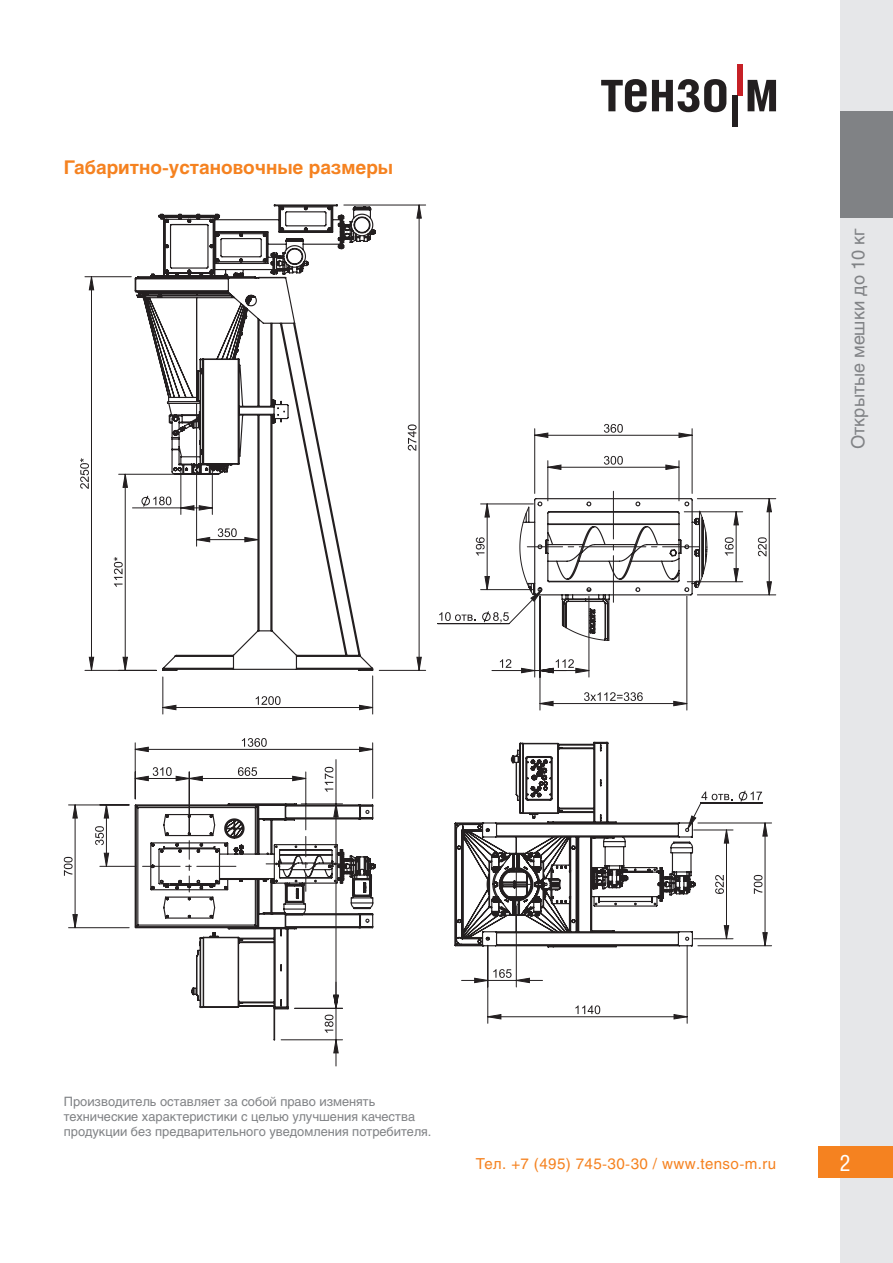
<style>
.page{position:relative;width:893px;height:1263px;background:#fff}
.page>*{position:absolute;margin:0;border:0;box-sizing:border-box;transform-origin:0 0}
.t1{font:22.5px "Helios Cond";color:#fff}
.t2{font:700 18.75px "Helios";color:#f58220}
.t3{font:18px "Helios";color:#808285}
.t4{font:15px "Helios";letter-spacing:.025em;color:#f58220}
.t5{font:12.75px/15.3px "Helios";color:#808285}
</style>
<div class="page">
<div style="left:840px;top:0;width:53px;height:1263px;background:#e6e7e9"></div>
<div style="left:819px;top:1146px;width:74px;height:32px;background:#f58220"></div>
<div style="left:737px;top:64px;width:5px;height:31px;background:#c62026"></div>
<div style="left:732px;top:95px;width:5px;height:32px;background:#231f20"></div>
<svg style="left:601px;top:79px;width:45px;height:33px"></svg>
<svg style="left:652px;top:79px;width:74px;height:33px"></svg>
<svg style="left:748px;top:80px;width:28px;height:31px"></svg>
<div style="left:840px;top:111px;width:53px;height:107px;background:#808285"></div>
<svg style="left:64px;top:857px;width:4px;height:19px"></svg>
<hr style="left:281px;top:1039px;width:62px;height:1px;background:#231f20">
<hr style="left:273px;top:1008px;width:2px;height:32px;background:#231f20">
<svg style="left:475px;top:969px;width:13px;height:13px"></svg>
<svg style="left:89px;top:277px;width:682px;height:393px"></svg>
<svg style="left:73px;top:804px;width:61px;height:125px"></svg>
<svg style="left:754px;top:823px;width:13px;height:123px"></svg>
<svg style="left:715px;top:830px;width:14px;height:109px"></svg>
<svg style="left:488px;top:433px;width:204px;height:586px"></svg>
<svg style="left:325px;top:1009px;width:13px;height:57px"></svg>
<svg style="left:134px;top:204px;width:243px;height:805px"></svg>
<svg style="left:439px;top:491px;width:299px;height:150px"></svg>
<svg style="left:454px;top:497px;width:254px;height:451px"></svg>
<svg style="left:408px;top:205px;width:13px;height:465px"></svg>
<p class="t2" style="left:64px;top:156px;width:331px">Габаритно-установочные размеры</p>
<h3 class="t3" style="left:847px;top:449px;width:222px;rotate:-90deg">Открытые мешки до 10 кг</h3>
<p class="t5" style="left:64px;top:1093px;width:369px">Производитель оставляет за собой право изменять технические характеристики с целью улучшения качества продукции без предварительного уведомления потребителя.</p>
<p class="t4" style="left:476px;top:1155px;width:302px">Тел. +7 (495) 745-30-30 / www.tenso-m.ru</p>
<h1 class="t1" style="left:840px;top:1149px;width:12px">2</h1>
</div>
